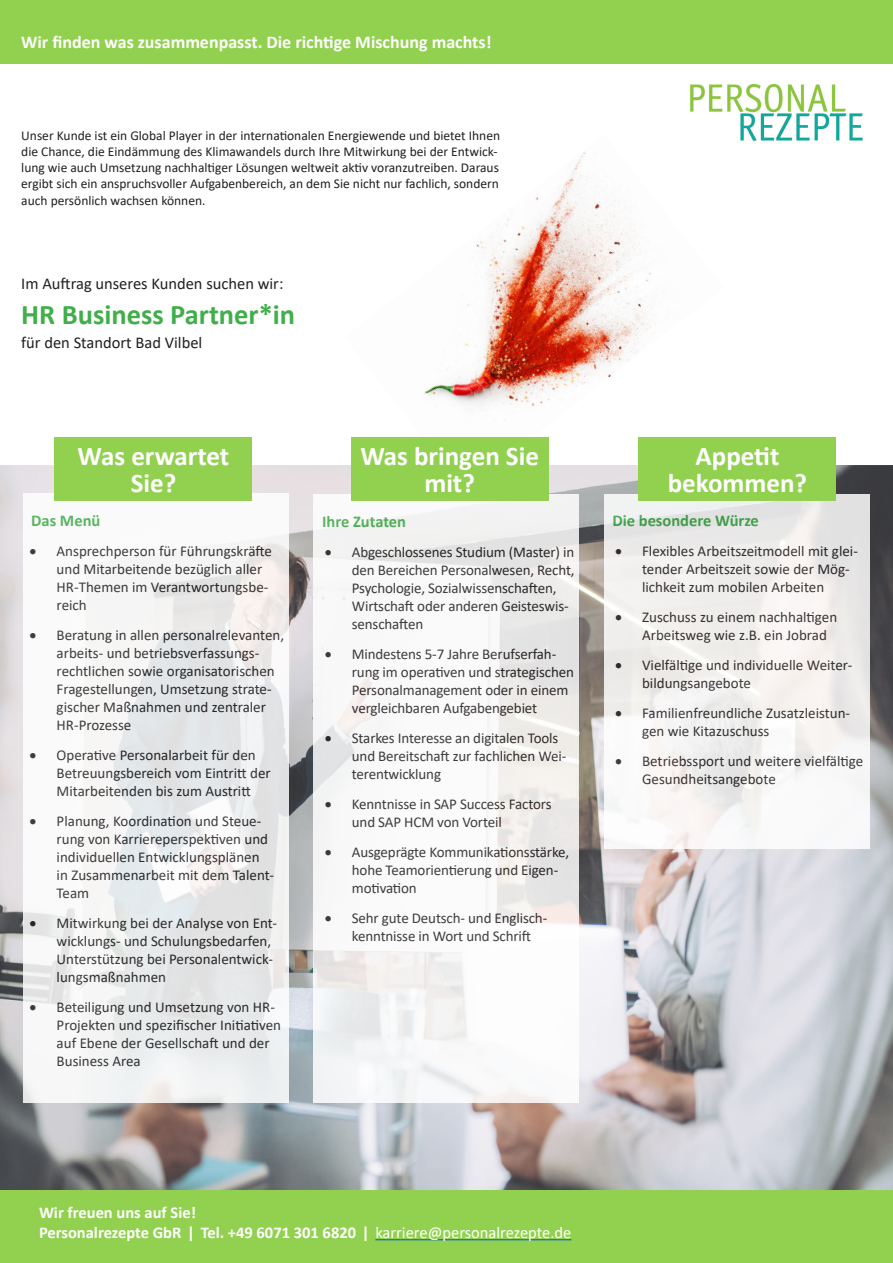
<style>
.page{position:relative;width:893px;height:1263px;background:#fff}
.page>*{position:absolute;margin:0;border:0;box-sizing:border-box;transform-origin:0 0}
.t1{font:700 28.5px "Calibri";color:#40ae49}
.t2{font:700 27px/27px "Calibri";color:#fff;text-align:center}
.t3{font:700 18px "Calibri";color:#fff}
.t4{font:700 16.5px "Calibri";color:#fff}
.t5{font:16.5px "Calibri";color:#231f20}
.t6{font:700 16.5px "Calibri";color:#40ae49}
.t7{font:15px/18px "Calibri";color:#231f20}
.t8{font:13.5px/16.2px "Calibri";color:#231f20}
.s1{font-weight:400}
</style>
<div class="page">
<img style="left:345px;top:152px;width:311px;height:314px">
<div style="left:0;top:0;width:893px;height:64px;background:#92d14f"></div>
<img style="left:690px;top:84px;width:173px;height:57px">
<img style="left:0;top:466px;width:893px;height:725px">
<div style="left:0;top:1191px;width:893px;height:72px;background:#92d14f"></div>
<svg style="left:23px;top:493px;width:265px;height:610px;fill:#f3f3f3"></svg>
<svg style="left:314px;top:494px;width:265px;height:608px"></svg>
<svg style="left:604px;top:494px;width:266px;height:354px;fill:#f3f1ef"></svg>
<div style="left:639px;top:437px;width:197px;height:64px;background:#92d14f"></div>
<hr style="left:375px;top:1239px;width:196px;height:1px;background:#0563c1">
<div style="left:55px;top:437px;width:197px;height:64px;background:#92d14f"></div>
<div style="left:351px;top:437px;width:197px;height:64px;background:#92d14f"></div>
<p class="t3" style="left:21px;top:29px;width:472px">Wir finden was zusammenpasst. Die richtige Mischung machts!</p>
<p class="t8" style="left:21px;top:127px;width:480px">Unser Kunde ist ein Global Player in der internationalen Energiewende und bietet Ihnen</p>
<p class="t8" style="left:21px;top:143px;width:479px">die Chance, die Eindämmung des Klimawandels durch Ihre Mitwirkung bei der Entwick&shy;lung wie auch Umsetzung nachhaltiger Lösungen weltweit aktiv voranzutreiben. Daraus</p>
<p class="t8" style="left:21px;top:175px;width:479px">ergibt sich ein anspruchsvoller Aufgabenbereich, an dem Sie nicht nur fachlich, sondern</p>
<p class="t8" style="left:21px;top:192px;width:186px">auch persönlich wachsen können.</p>
<p class="t5" style="left:21px;top:272px;width:264px">Im Auftrag unseres Kunden suchen wir:</p>
<p class="t1" style="left:21px;top:295px;width:275px">HR Business Partner*in</p>
<p class="t5" style="left:21px;top:331px;width:183px">für den Standort Bad Vilbel</p>
<p class="t2" style="left:78px;top:442px;width:153px">Was erwartet<br>Sie?</p>
<p class="t2" style="left:360px;top:442px;width:180px">Was bringen Sie mit?</p>
<p class="t6" style="left:31px;top:509px;width:71px">Das Menü</p>
<p class="t7" style="left:57px;top:541px;width:217px;text-indent:-27px">• Ansprechperson für Führungskräfte und Mitarbeitende bezüglich aller<br>HR-Themen im Verantwortungsbe&shy;reich</p>
<p class="t7" style="left:57px;top:625px;width:229px;text-indent:-27px">• Beratung in allen personalrelevanten, arbeits- und betriebsverfassungs&shy;rechtlichen sowie organisatorischen Fragestellungen, Umsetzung strate&shy;gischer Maßnahmen und zentraler HR-Prozesse</p>
<p class="t7" style="left:57px;top:745px;width:216px;text-indent:-27px">• Operative Personalarbeit für den<br>Betreuungsbereich vom Eintritt der<br>Mitarbeitenden bis zum Austritt</p>
<p class="t7" style="left:57px;top:811px;width:219px;text-indent:-27px">• Planung, Koordination und Steue&shy;rung von Karriereperspektiven und individuellen Entwicklungsplänen in Zusammenarbeit mit dem Talent-<br>Team</p>
<p class="t7" style="left:57px;top:913px;width:222px;text-indent:-27px">• Mitwirkung bei der Analyse von Ent&shy;wicklungs- und Schulungsbedarfen,<br>Unterstützung bei Personalentwick&shy;lungsmaßnahmen</p>
<p class="t7" style="left:57px;top:997px;width:226px;text-indent:-27px">• Beteiligung und Umsetzung von HR-<br>Projekten und spezifischer Initiativen auf Ebene der Gesellschaft und der<br>Business Area</p>
<p class="t6" style="left:322px;top:509px;width:85px">Ihre Zutaten</p>
<p class="t7" style="left:352px;top:542px;width:224px;text-indent:-27px">• Abgeschlossenes Studium (Master) in den Bereichen Personalwesen, Recht, Psychologie, Sozialwissenschaften, Wirtschaft oder anderen Geisteswis&shy;senschaften</p>
<p class="t7" style="left:352px;top:644px;width:224px;text-indent:-27px">• Mindestens 5-7 Jahre Berufserfah&shy;rung im operativen und strategischen Personalmanagement oder in einem vergleichbaren Aufgabengebiet</p>
<p class="t7" style="left:352px;top:728px;width:216px;text-indent:-27px">• Starkes Interesse an digitalen Tools und Bereitschaft zur fachlichen Wei&shy;terentwicklung</p>
<p class="t7" style="left:352px;top:794px;width:201px;text-indent:-27px">• Kenntnisse in SAP Success Factors und SAP HCM von Vorteil</p>
<p class="t7" style="left:352px;top:842px;width:219px;text-indent:-27px">• Ausgeprägte Kommunikationsstärke, hohe Teamorientierung und Eigen&shy;motivation</p>
<p class="t7" style="left:352px;top:908px;width:197px;text-indent:-27px">• Sehr gute Deutsch- und Englisch&shy;kenntnisse in Wort und Schrift</p>
<p class="t2" style="left:668px;top:442px;width:141px">Appetit bekommen?</p>
<p class="t6" style="left:612px;top:509px;width:148px">Die besondere Würze</p>
<p class="t7" style="left:642px;top:541px;width:217px;text-indent:-27px">• Flexibles Arbeitszeitmodell mit glei&shy;tender Arbeitszeit sowie der Mög&shy;lichkeit zum mobilen Arbeiten</p>
<p class="t7" style="left:642px;top:607px;width:197px;text-indent:-27px">• Zuschuss zu einem nachhaltigen<br>Arbeitsweg wie z.B. ein Jobrad</p>
<p class="t7" style="left:642px;top:655px;width:212px;text-indent:-27px">• Vielfältige und individuelle Weiter&shy;bildungsangebote</p>
<p class="t7" style="left:642px;top:703px;width:210px;text-indent:-27px">• Familienfreundliche Zusatzleistun&shy;gen wie Kitazuschuss</p>
<p class="t7" style="left:642px;top:751px;width:223px;text-indent:-27px">• Betriebssport und weitere vielfältige<br>Gesundheitsangebote</p>
<p class="t4" style="left:39px;top:1201px;width:159px">Wir freuen uns auf Sie!</p>
<p class="t4" style="left:39px;top:1221px;width:534px">Personalrezepte GbR Tel. +49 6071 301 6820 <span class="s1">karriere@personalrezepte.de</span></p>
</div>
